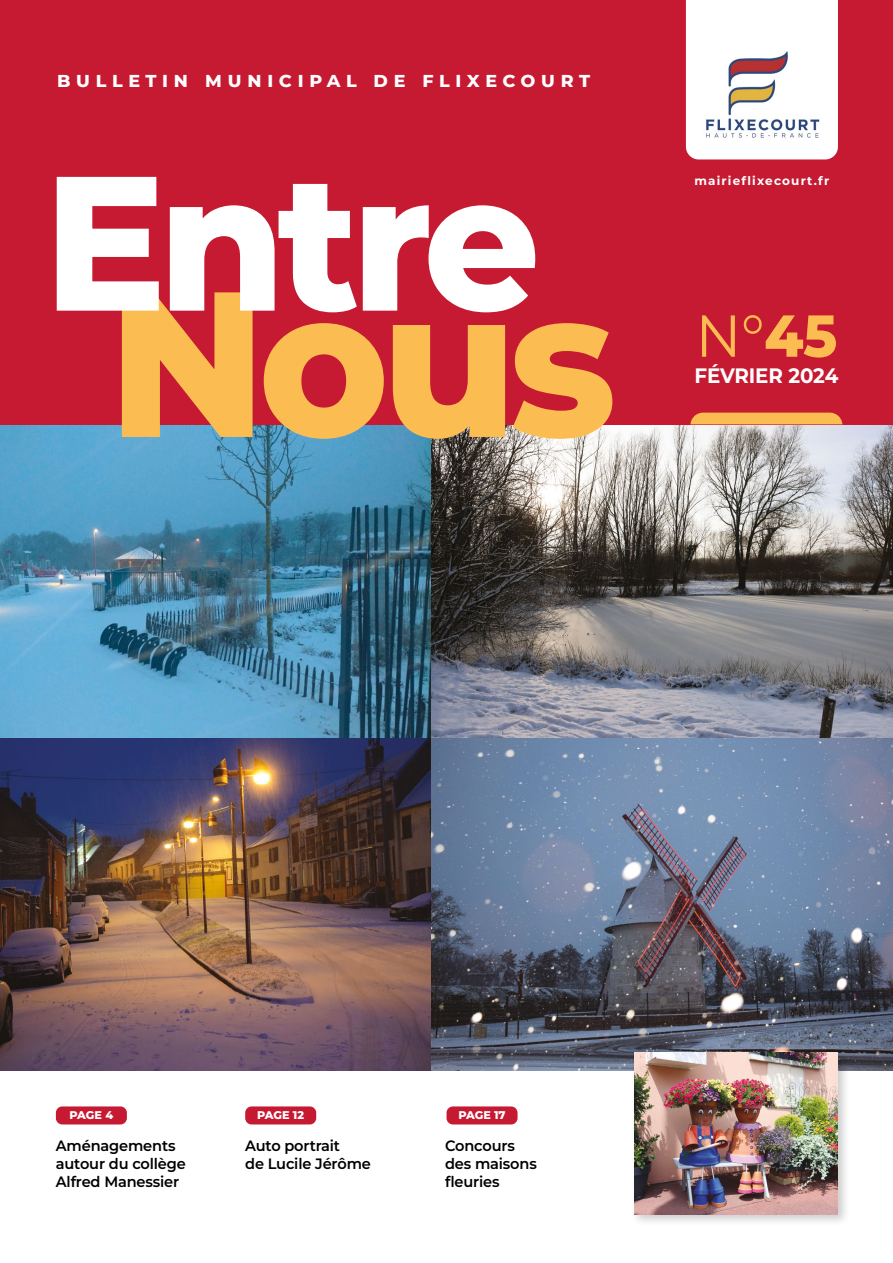
<style>
.page{position:relative;width:893px;height:1263px;background:#fff}
.page>*{position:absolute;margin:0;border:0;box-sizing:border-box;transform-origin:0 0}
.t1{font:800 206.55px "Montserrat";color:#fbbd51;scale:.95 1}
.t2{font:800 191.1px "Montserrat";letter-spacing:-.04em;color:#fff;scale:.95 1}
.t3{font:59.1px "Montserrat";color:#fbbd51;scale:.95 1}
.t4{font:700 21px "Montserrat";letter-spacing:.25em;color:#fff}
.t5{font:700 20.85px "Montserrat";letter-spacing:-.005em;color:#fff;scale:.95 1}
.t6{font:600 15px/18px "Montserrat";letter-spacing:-.01em;color:#000}
.t7{font:700 12px "Montserrat";letter-spacing:.1em;color:#fff}
.t8{font:800 11.25px "Montserrat";letter-spacing:-.01em;color:#fff}
.s1{font-weight:800}
</style>
<div class="page">
<img style="left:430px;top:738px;width:463px;height:333px">
<img style="left:0;top:424px;width:430px;height:647px">
<img style="left:404px;top:424px;width:489px;height:314px">
<div style="left:0;top:0;width:893px;height:424px;background:#c61a32"></div>
<div style="left:686px;top:0;width:152px;height:159px;background:#fff"></div>
<div style="left:690px;top:413px;width:152px;height:11px;background:#fbbd51"></div>
<div style="left:695px;top:47px;width:134px;height:108px;background:#fff"></div>
<img style="left:706px;top:52px;width:114px;height:86px">
<div style="left:630px;top:1049px;width:220px;height:177px;background:#000;opacity:.2"></div>
<img style="left:634px;top:1052px;width:204px;height:162px">
<div style="left:56px;top:1106px;width:71px;height:18px;background:#c61a32;border-radius:6px"></div>
<div style="left:245px;top:1106px;width:71px;height:18px;background:#c61a32;border-radius:6px"></div>
<div style="left:446px;top:1106px;width:72px;height:18px;background:#c61a32;border-radius:6px"></div>
<h3 class="t4" style="left:57px;top:66px;width:533px">bulletin municipal de flixecourt</h3>
<h2 class="t2" style="left:44px;top:115px;width:524px">Entre</h2>
<h1 class="t1" style="left:108px;top:226px;width:537px">Nous</h1>
<p class="t7" style="left:694px;top:172px;width:136px">mairieflixecourt.fr</p>
<h3 class="t3" style="left:696px;top:296px;width:151px">N°<span class="s1">45</span></h3>
<h3 class="t5" style="left:694px;top:362px;width:153px">FÉVRIER 2024</h3>
<p class="t8" style="left:70px;top:1107px;width:45px">PAGE 4</p>
<p class="t8" style="left:257px;top:1107px;width:48px">PAGE 12</p>
<p class="t8" style="left:458px;top:1107px;width:49px">PAGE 17</p>
<p class="t6" style="left:56px;top:1136px;width:131px">Aménagements autour du collège<br>Alfred Manessier</p>
<p class="t6" style="left:445px;top:1136px;width:93px">Concours des maisons fleuries</p>
<p class="t6" style="left:245px;top:1136px;width:127px">Auto portrait<br>de Lucile Jérôme</p>
</div>
